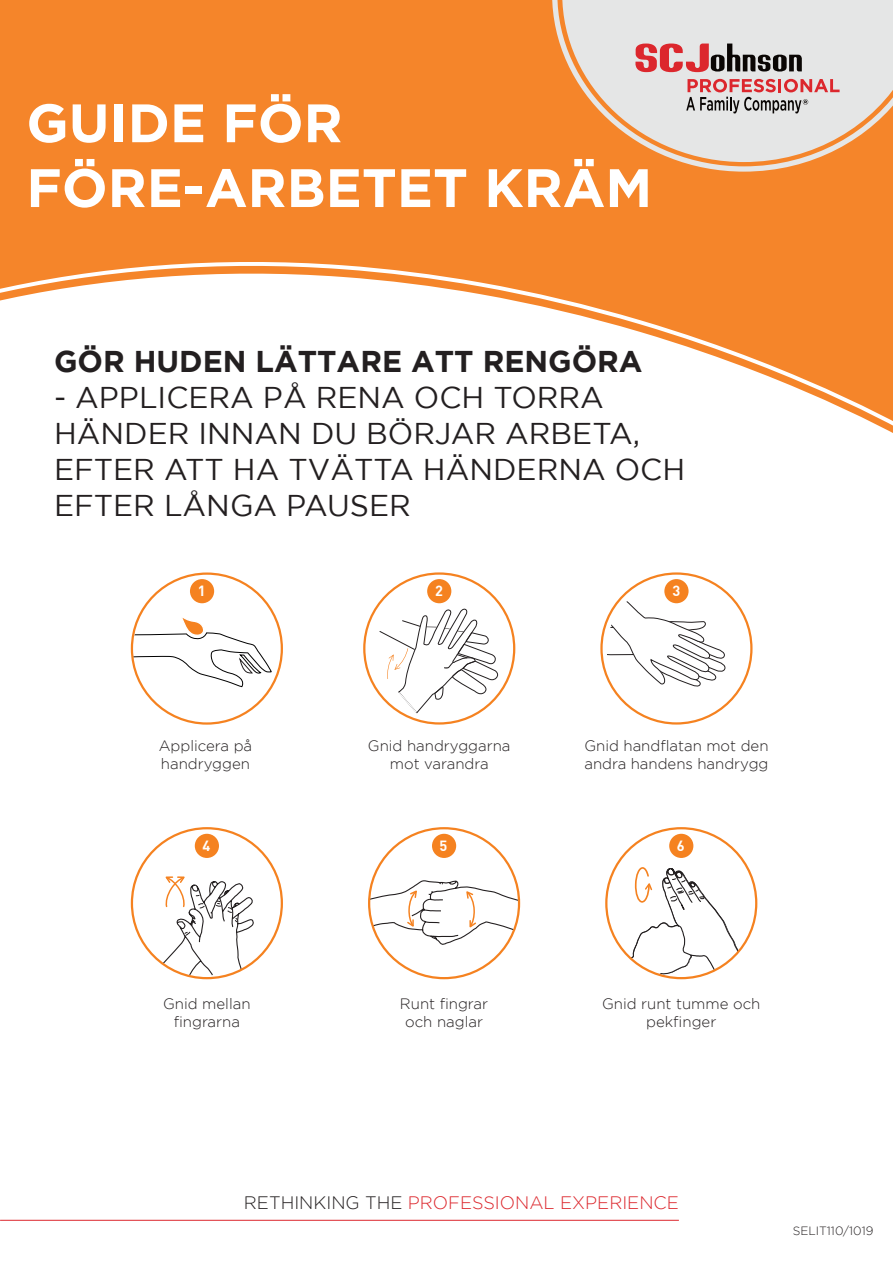
<style>
.page{position:relative;width:893px;height:1263px;background:#fff}
.page>*{position:absolute;margin:0;border:0;box-sizing:border-box;transform-origin:0 0}
.t1{font:700 54px "Gotham";color:#fff}
.t2{font:30px/36px "Gotham";color:#231f20}
.t3{font:700 30px "Gotham";color:#231f20}
.bullets{font:300 18px "Gotham";color:#dc272d}
.t4{font:300 15px/18px "Gotham";color:#231f20}
.t5{font:700 14.55px "DIN";color:#fff}
.t6{font:300 12px "Gotham";color:#231f20}
.s1{color:#231f20}
</style>
<div class="page">
<div style="left:0;top:0;width:893px;height:256px;background:#f5852a"></div>
<svg style="left:0;top:256px;width:893px;height:177px"></svg>
<svg style="left:552px;top:0;width:341px;height:172px;background:#f29447"></svg>
<svg style="left:562px;top:0;width:331px;height:162px;background:#e7d3c2"></svg>
<svg style="left:635px;top:44px;width:167px;height:28px;background:#b08384"></svg>
<svg style="left:686px;top:79px;width:154px;height:34px;background:#cba9aa"></svg>
<svg style="left:148px;top:876px;width:107px;height:102px"></svg>
<div style="left:195px;top:834px;width:24px;height:24px;background:#f58220;border-radius:50%"></div>
<svg style="left:369px;top:865px;width:150px;height:113px"></svg>
<div style="left:432px;top:834px;width:24px;height:24px;background:#f58220;border-radius:50%"></div>
<svg style="left:606px;top:855px;width:146px;height:123px"></svg>
<div style="left:669px;top:834px;width:24px;height:24px;background:#f58220;border-radius:50%"></div>
<div style="left:664px;top:579px;width:25px;height:24px;background:#f58220;border-radius:50%"></div>
<svg style="left:607px;top:597px;width:119px;height:113px"></svg>
<div style="left:427px;top:579px;width:24px;height:24px;background:#f58220;border-radius:50%"></div>
<svg style="left:133px;top:616px;width:141px;height:72px"></svg>
<div style="left:190px;top:579px;width:24px;height:24px;background:#f58220;border-radius:50%"></div>
<svg style="left:379px;top:608px;width:120px;height:117px"></svg>
<hr style="left:0;top:1220px;width:679px;height:1px;background:#dc272d">
<p class="t1" style="left:26px;top:92px;width:318px">GUIDE FÖR</p>
<p class="t1" style="left:26px;top:157px;width:627px">FÖRE-ARBETET KRÄM</p>
<p class="t3" style="left:54px;top:344px;width:590px">GÖR HUDEN LÄTTARE ATT RENGÖRA</p>
<p class="t2" style="left:54px;top:379px;width:588px">- APPLICERA PÅ RENA OCH TORRA<br>HÄNDER INNAN DU BÖRJAR ARBETA,</p>
<p class="t2" style="left:54px;top:451px;width:633px">EFTER ATT HA TVÄTTA HÄNDERNA OCH<br>EFTER LÅNGA PAUSER</p>
<p class="t5" style="left:198px;top:581px;width:9px">1</p>
<p class="t5" style="left:435px;top:582px;width:9px">2</p>
<p class="t5" style="left:673px;top:582px;width:9px">3</p>
<p class="t4" style="left:159px;top:737px;width:95px">Applicera på</p>
<p class="t4" style="left:161px;top:755px;width:91px">handryggen</p>
<p class="t4" style="left:368px;top:737px;width:144px">Gnid handryggarna</p>
<p class="t4" style="left:390px;top:755px;width:100px">mot varandra</p>
<p class="t4" style="left:584px;top:737px;width:186px">Gnid handflatan mot den andra handens handrygg</p>
<p class="t5" style="left:202px;top:836px;width:9px">4</p>
<p class="t5" style="left:440px;top:836px;width:9px">5</p>
<p class="t5" style="left:677px;top:836px;width:9px">6</p>
<p class="t4" style="left:163px;top:995px;width:89px">Gnid mellan</p>
<p class="t4" style="left:174px;top:1013px;width:68px">fingrarna</p>
<p class="t4" style="left:400px;top:995px;width:90px">Runt fingrar</p>
<p class="t4" style="left:405px;top:1013px;width:79px">och naglar</p>
<p class="t4" style="left:602px;top:995px;width:160px">Gnid runt tumme och</p>
<p class="t4" style="left:646px;top:1013px;width:72px">pekfinger</p>
<p class="bullets" style="left:244px;top:1193px;width:436px"><span class="s1">RETHINKING THE</span> PROFESSIONAL EXPERIENCE</p>
<p class="t6" style="left:793px;top:1224px;width:82px">SELIT110/1019</p>
</div>
